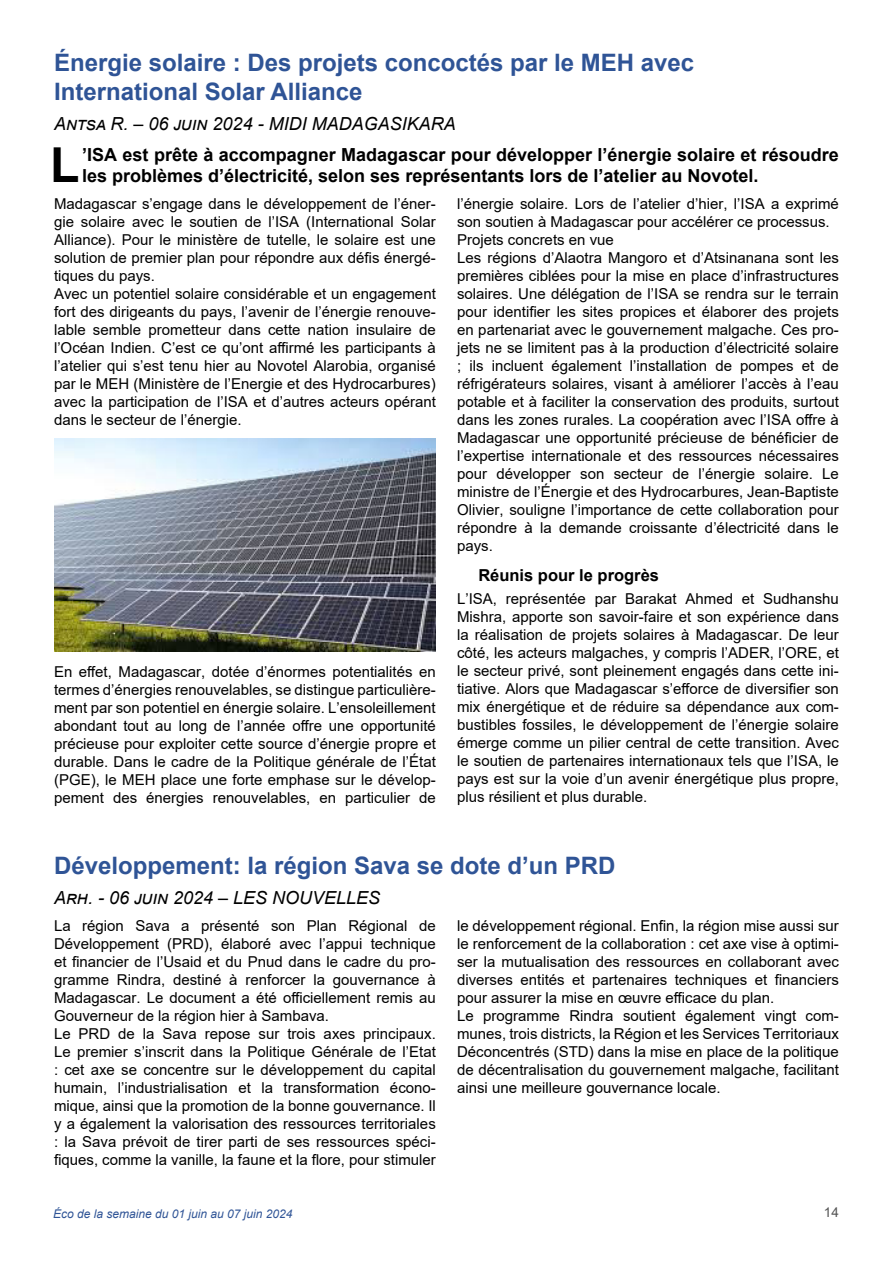
<style>
.page{position:relative;width:893px;height:1263px;background:#fff}
.page>*{position:absolute;margin:0;border:0;box-sizing:border-box;transform-origin:0 0}
.chapeau{font:700 48.15px "Arial";color:#000}
.titre{font:700 24px/28.8px "Arial";color:#2f5496}
.chapeau-2{font:700 18px/21.6px "Arial";color:#000}
.auteur{font:italic 18px "Arial";color:#000}
.intertitre{font:700 16.5px "Arial";color:#000}
.texte{font:15px/18px "Arial";color:#000;text-align:justify}
.t1{font:13.5px "Arial";color:#525252}
.t2{font:italic 12px "Arial";color:#2f5496}
</style>
<div class="page">
<img style="left:54px;top:438px;width:382px;height:214px">
<p class="titre" style="left:54px;top:49px;width:642px">Énergie solaire : Des projets concoctés par le MEH avec<br>International Solar Alliance</p>
<p class="auteur" style="left:54px;top:112px;width:403px">Antsa R. – 06 juin 2024 - MIDI MADAGASIKARA</p>
<p class="chapeau" style="left:50px;top:131px;width:31px">L</p>
<p class="chapeau-2" style="left:82px;top:144px;width:758px">’ISA est prête à accompagner Madagascar pour développer l’énergie solaire et résoudre les problèmes d’électricité, selon ses représentants lors de l’atelier au Novotel.</p>
<p class="texte" style="left:54px;top:194px;width:383px">Madagascar s’engage dans le développement de l’éner&shy;gie solaire avec le soutien de l’ISA (International Solar Alliance). Pour le ministère de tutelle, le solaire est une solution de premier plan pour répondre aux défis énergé&shy;tiques du pays.</p>
<p class="texte" style="left:54px;top:284px;width:383px">Avec un potentiel solaire considérable et un engagement fort des dirigeants du pays, l’avenir de l’énergie renouve&shy;lable semble prometteur dans cette nation insulaire de l’Océan Indien. C’est ce qu’ont affirmé les participants à l’atelier qui s’est tenu hier au Novotel Alarobia, organisé par le MEH (Ministère de l’Energie et des Hydrocarbures) avec la participation de l’ISA et d’autres acteurs opérant dans le secteur de l’énergie.</p>
<p class="texte" style="left:457px;top:194px;width:383px">l’énergie solaire. Lors de l’atelier d’hier, l’ISA a exprimé son soutien à Madagascar pour accélérer ce processus.</p>
<p class="texte" style="left:457px;top:230px;width:158px">Projets concrets en vue</p>
<p class="texte" style="left:457px;top:248px;width:383px">Les régions d’Alaotra Mangoro et d’Atsinanana sont les premières ciblées pour la mise en place d’infrastructures solaires. Une délégation de l’ISA se rendra sur le terrain pour identifier les sites propices et élaborer des projets en partenariat avec le gouvernement malgache. Ces pro&shy;jets ne se limitent pas à la production d’électricité solaire ; ils incluent également l’installation de pompes et de réfrigérateurs solaires, visant à améliorer l’accès à l’eau potable et à faciliter la conservation des produits, surtout dans les zones rurales. La coopération avec l’ISA offre à Madagascar une opportunité précieuse de bénéficier de l’expertise internationale et des ressources nécessaires pour développer son secteur de l’énergie solaire. Le ministre de l’Énergie et des Hydrocarbures, Jean-Baptiste Olivier, souligne l’importance de cette collaboration pour répondre à la demande croissante d’électricité dans le pays.</p>
<p class="intertitre" style="left:478px;top:564px;width:182px">Réunis pour le progrès</p>
<p class="texte" style="left:457px;top:590px;width:383px">L’ISA, représentée par Barakat Ahmed et Sudhanshu Mishra, apporte son savoir-faire et son expérience dans la réalisation de projets solaires à Madagascar. De leur côté, les acteurs malgaches, y compris l’ADER, l’ORE, et le secteur privé, sont pleinement engagés dans cette ini&shy;tiative. Alors que Madagascar s’efforce de diversifier son mix énergétique et de réduire sa dépendance aux com&shy;bustibles fossiles, le développement de l’énergie solaire émerge comme un pilier central de cette transition. Avec le soutien de partenaires internationaux tels que l’ISA, le pays est sur la voie d’un avenir énergétique plus propre, plus résilient et plus durable.</p>
<p class="texte" style="left:54px;top:662px;width:383px">En effet, Madagascar, dotée d’énormes potentialités en termes d’énergies renouvelables, se distingue particulière&shy;ment par son potentiel en énergie solaire. L’ensoleillement abondant tout au long de l’année offre une opportunité précieuse pour exploiter cette source d’énergie propre et durable. Dans le cadre de la Politique générale de l’État (PGE), le MEH place une forte emphase sur le dévelop&shy;pement des énergies renouvelables, en particulier de</p>
<p class="titre" style="left:54px;top:851px;width:563px">Développement: la région Sava se dote d’un PRD</p>
<p class="auteur" style="left:54px;top:886px;width:328px">Arh. - 06 juin 2024 – LES NOUVELLES</p>
<p class="texte" style="left:54px;top:916px;width:383px">La région Sava a présenté son Plan Régional de Développement (PRD), élaboré avec l’appui technique et financier de l’Usaid et du Pnud dans le cadre du pro&shy;gramme Rindra, destiné à renforcer la gouvernance à Madagascar. Le document a été officiellement remis au Gouverneur de la région hier à Sambava.</p>
<p class="texte" style="left:54px;top:1024px;width:383px">Le PRD de la Sava repose sur trois axes principaux.<br>Le premier s’inscrit dans la Politique Générale de l’Etat : cet axe se concentre sur le développement du capital humain, l’industrialisation et la transformation écono&shy;mique, ainsi que la promotion de la bonne gouvernance. Il y a également la valorisation des ressources territoriales : la Sava prévoit de tirer parti de ses ressources spéci&shy;fiques, comme la vanille, la faune et la flore, pour stimuler</p>
<p class="texte" style="left:457px;top:916px;width:383px">le développement régional. Enfin, la région mise aussi sur le renforcement de la collaboration : cet axe vise à optimi&shy;ser la mutualisation des ressources en collaborant avec diverses entités et partenaires techniques et financiers pour assurer la mise en œuvre efficace du plan.</p>
<p class="texte" style="left:457px;top:1006px;width:383px">Le programme Rindra soutient également vingt com&shy;munes, trois districts, la Région et les Services Territoriaux Déconcentrés (STD) dans la mise en place de la politique de décentralisation du gouvernement malgache, facilitant ainsi une meilleure gouvernance locale.</p>
<p class="t2" style="left:53px;top:1205px;width:241px">Éco de la semaine du 01 juin au 07 juin 2024</p>
<p class="t1" style="left:824px;top:1203px;width:17px">14</p>
</div>
